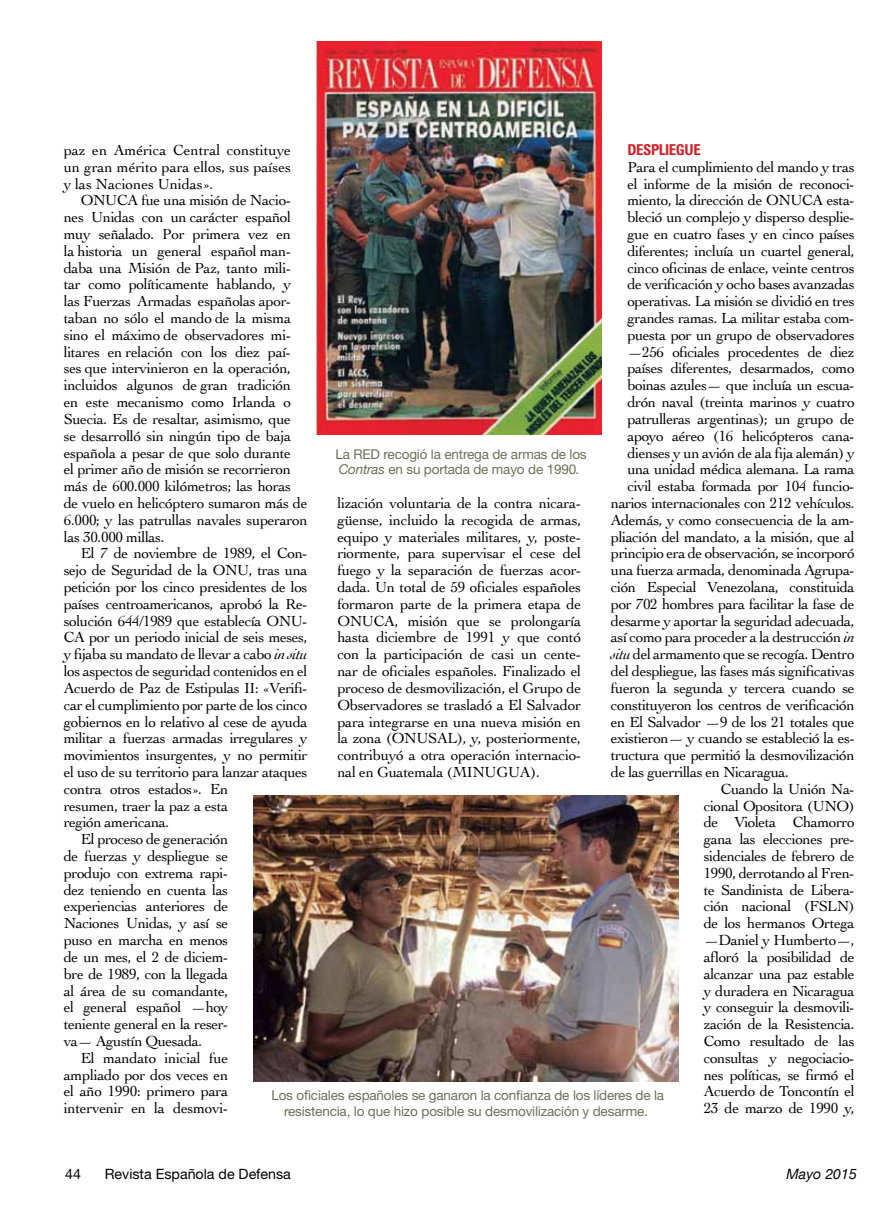
<style>
.page{position:relative;width:893px;height:1217px;background:#fff}
.page>*{position:absolute;margin:0;border:0;box-sizing:border-box;transform-origin:0 0}
.t1{font:15.3px/16.8px "Cochin";letter-spacing:-.03em;color:#000;text-align:justify}
.t2{font:700 condensed 15px "Univers";letter-spacing:-.03em;color:#d22229}
.t3{font:14.25px "Helvetica Neue";color:#000}
.t4{font:italic 14.25px "Helvetica Neue";color:#000}
.t5{font:13.5px/15.8px "Helvetica Neue";letter-spacing:-.01em;color:#6e6f5a}
.s1{font-style:italic}
</style>
<div class="page">
<img style="left:317px;top:42px;width:285px;height:392px">
<img style="left:254px;top:795px;width:424px;height:286px">
<p class="t2" style="left:627px;top:140px;width:75px">DESPLIEGUE</p>
<p class="t1" style="left:627px;top:158px;width:229px">Para el cumplimiento del mando y tras</p>
<p class="t1" style="left:627px;top:174px;width:229px">el informe de la misión de reconoci-</p>
<p class="t1" style="left:627px;top:191px;width:229px">miento, la dirección de ONUCA esta-</p>
<p class="t1" style="left:627px;top:208px;width:229px">bleció un complejo y disperso desplie-</p>
<p class="t1" style="left:627px;top:225px;width:229px">gue en cuatro fases y en cinco países</p>
<p class="t1" style="left:627px;top:242px;width:229px">diferentes; incluía un cuartel general,</p>
<p class="t1" style="left:627px;top:258px;width:229px">cinco oficinas de enlace, veinte centros</p>
<p class="t1" style="left:627px;top:275px;width:229px">de verificación y ocho bases avanzadas</p>
<p class="t1" style="left:627px;top:292px;width:229px">operativas. La misión se dividió en tres</p>
<p class="t1" style="left:627px;top:309px;width:229px">grandes ramas. La militar estaba com-</p>
<p class="t1" style="left:627px;top:326px;width:229px">puesta por un grupo de observadores</p>
<p class="t1" style="left:627px;top:342px;width:229px">—256 oficiales procedentes de diez</p>
<p class="t1" style="left:627px;top:359px;width:229px">países diferentes, desarmados, como</p>
<p class="t1" style="left:627px;top:376px;width:229px">boinas azules— que incluía un escua-</p>
<p class="t1" style="left:627px;top:393px;width:229px">drón naval (treinta marinos y cuatro</p>
<p class="t1" style="left:627px;top:410px;width:229px">patrulleras argentinas); un grupo de</p>
<p class="t1" style="left:627px;top:426px;width:229px">apoyo aéreo (16 helicópteros cana-</p>
<p class="t1" style="left:627px;top:443px;width:229px">dienses y un avión de ala fija alemán) y</p>
<p class="t1" style="left:627px;top:460px;width:229px">una unidad médica alemana. La rama</p>
<p class="t1" style="left:627px;top:477px;width:229px">civil estaba formada por 104 funcio-</p>
<p class="t1" style="left:611px;top:494px;width:245px">narios internacionales con 212 vehículos.</p>
<p class="t1" style="left:611px;top:510px;width:245px">Además, y como consecuencia de la am-</p>
<p class="t1" style="left:611px;top:527px;width:245px">pliación del mandato, a la misión, que al</p>
<p class="t1" style="left:611px;top:544px;width:245px">principio era de observación, se incorporó</p>
<p class="t1" style="left:611px;top:561px;width:245px">una fuerza armada, denominada Agrupa-</p>
<p class="t1" style="left:611px;top:578px;width:245px">ción Especial Venezolana, constituida</p>
<p class="t1" style="left:611px;top:594px;width:245px">por 702 hombres para facilitar la fase de</p>
<p class="t1" style="left:611px;top:611px;width:245px">desarme y aportar la seguridad adecuada,</p>
<p class="t1" style="left:611px;top:628px;width:245px">así como para proceder a la destrucción <span class="s1">in</span></p>
<p class="t1" style="left:611px;top:645px;width:245px"><span class="s1">situ</span> del armamento que se recogía. Dentro</p>
<p class="t1" style="left:611px;top:662px;width:245px">del despliegue, las fases más significativas</p>
<p class="t1" style="left:611px;top:678px;width:245px">fueron la segunda y tercera cuando se</p>
<p class="t1" style="left:611px;top:695px;width:245px">constituyeron los centros de verificación</p>
<p class="t1" style="left:611px;top:712px;width:245px">en El Salvador —9 de los 21 totales que</p>
<p class="t1" style="left:611px;top:729px;width:245px">existieron— y cuando se estableció la es-</p>
<p class="t1" style="left:611px;top:746px;width:245px">tructura que permitió la desmovilización</p>
<p class="t1" style="left:611px;top:762px;width:180px">de las guerrillas en Nicaragua.</p>
<p class="t1" style="left:721px;top:779px;width:135px">Cuando la Unión Na-</p>
<p class="t1" style="left:704px;top:796px;width:152px">cional Opositora (UNO)</p>
<p class="t1" style="left:704px;top:813px;width:152px">de Violeta Chamorro</p>
<p class="t1" style="left:704px;top:830px;width:152px">gana las elecciones pre-</p>
<p class="t1" style="left:704px;top:846px;width:152px">sidenciales de febrero de</p>
<p class="t1" style="left:704px;top:863px;width:152px">1990, derrotando al Fren-</p>
<p class="t1" style="left:704px;top:880px;width:152px">te Sandinista de Libera-</p>
<p class="t1" style="left:704px;top:897px;width:152px">ción nacional (FSLN)</p>
<p class="t1" style="left:704px;top:914px;width:152px">de los hermanos Ortega</p>
<p class="t1" style="left:704px;top:930px;width:152px">—Daniel y Humberto—,</p>
<p class="t1" style="left:704px;top:947px;width:152px">afloró la posibilidad de</p>
<p class="t1" style="left:704px;top:964px;width:152px">alcanzar una paz estable</p>
<p class="t1" style="left:704px;top:981px;width:152px">y duradera en Nicaragua</p>
<p class="t1" style="left:704px;top:998px;width:152px">y conseguir la desmovili-</p>
<p class="t1" style="left:704px;top:1014px;width:152px">zación de la Resistencia.</p>
<p class="t1" style="left:704px;top:1031px;width:152px">Como resultado de las</p>
<p class="t1" style="left:704px;top:1048px;width:152px">consultas y negociacio-</p>
<p class="t1" style="left:704px;top:1065px;width:152px">nes políticas, se firmó el</p>
<p class="t1" style="left:704px;top:1082px;width:152px">Acuerdo de Toncontín el</p>
<p class="t1" style="left:704px;top:1098px;width:152px">23 de marzo de 1990 y,</p>
<p class="t1" style="left:64px;top:141px;width:229px">paz en América Central constituye un gran mérito para ellos, sus países y las Naciones Unidas».</p>
<p class="t1" style="left:64px;top:191px;width:245px;text-align:left;text-indent:17px">ONUCA fue una misión de Nacio&shy;nes Unidas con un carácter español muy señalado. Por primera vez en<br>la historia un general español man&shy;daba una Misión de Paz, tanto mili&shy;tar como políticamente hablando, y las Fuerzas Armadas españolas apor&shy;taban no sólo el mando de la misma sino el máximo de observadores mi&shy;litares en relación con los diez paí&shy;ses que intervinieron en la operación, incluidos algunos de gran tradición en este mecanismo como Irlanda o Suecia. Es de resaltar, asimismo, que<br>se desarrolló sin ningún tipo de baja española a pesar de que solo durante<br>el primer año de misión se recorrieron más de 600.000 kilómetros; las horas de vuelo en helicóptero sumaron más de 6.000; y las patrullas navales superaron las 30.000 millas.</p>
<p class="t1" style="left:81px;top:544px;width:228px">El 7 de noviembre de 1989, el Con-</p>
<p class="t1" style="left:64px;top:561px;width:245px">sejo de Seguridad de la ONU, tras una</p>
<p class="t1" style="left:64px;top:578px;width:245px">petición por los cinco presidentes de los</p>
<p class="t1" style="left:64px;top:594px;width:245px">países centroamericanos, aprobó la Re-</p>
<p class="t1" style="left:64px;top:611px;width:245px">solución 644/1989 que establecía ONU-</p>
<p class="t1" style="left:64px;top:628px;width:245px">CA por un periodo inicial de seis meses,</p>
<p class="t1" style="left:64px;top:645px;width:245px">y fijaba su mandato de llevar a cabo <span class="s1">in situ</span></p>
<p class="t1" style="left:64px;top:662px;width:245px">los aspectos de seguridad contenidos en el</p>
<p class="t1" style="left:64px;top:678px;width:245px">Acuerdo de Paz de Estipulas II: «Verifi-</p>
<p class="t1" style="left:64px;top:695px;width:245px">car el cumplimiento por parte de los cinco</p>
<p class="t1" style="left:64px;top:712px;width:245px">gobiernos en lo relativo al cese de ayuda</p>
<p class="t1" style="left:64px;top:729px;width:245px">militar a fuerzas armadas irregulares y</p>
<p class="t1" style="left:64px;top:746px;width:245px">movimientos insurgentes, y no permitir</p>
<p class="t1" style="left:64px;top:762px;width:245px">el uso de su territorio para lanzar ataques</p>
<p class="t1" style="left:64px;top:779px;width:166px">contra otros estados». En</p>
<p class="t1" style="left:64px;top:796px;width:166px">resumen, traer la paz a esta</p>
<p class="t1" style="left:64px;top:813px;width:107px">región americana.</p>
<p class="t1" style="left:81px;top:830px;width:149px">El proceso de generación</p>
<p class="t1" style="left:64px;top:846px;width:166px">de fuerzas y despliegue se</p>
<p class="t1" style="left:64px;top:863px;width:166px">produjo con extrema rapi-</p>
<p class="t1" style="left:64px;top:880px;width:166px">dez teniendo en cuenta las</p>
<p class="t1" style="left:64px;top:897px;width:166px">experiencias anteriores de</p>
<p class="t1" style="left:64px;top:914px;width:166px">Naciones Unidas, y así se</p>
<p class="t1" style="left:64px;top:930px;width:166px">puso en marcha en menos</p>
<p class="t1" style="left:64px;top:947px;width:166px">de un mes, el 2 de diciem-</p>
<p class="t1" style="left:64px;top:964px;width:166px">bre de 1989, con la llegada</p>
<p class="t1" style="left:64px;top:981px;width:166px">al área de su comandante,</p>
<p class="t1" style="left:64px;top:998px;width:166px">el general español —hoy</p>
<p class="t1" style="left:64px;top:1014px;width:166px">teniente general en la reser-</p>
<p class="t1" style="left:64px;top:1031px;width:140px">va— Agustín Quesada.</p>
<p class="t1" style="left:81px;top:1048px;width:149px">El mandato inicial fue</p>
<p class="t1" style="left:64px;top:1065px;width:166px">ampliado por dos veces en</p>
<p class="t1" style="left:64px;top:1082px;width:166px">el año 1990: primero para</p>
<p class="t1" style="left:64px;top:1098px;width:166px">intervenir en la desmovi-</p>
<p class="t5" style="left:335px;top:445px;width:253px">La RED recogió la entrega de armas de los<br><span class="s1">Contras</span> en su portada de mayo de 1990<span class="s1">.</span></p>
<p class="t1" style="left:337px;top:494px;width:245px">lización voluntaria de la contra nicara&shy;güense, incluido la recogida de armas, equipo y materiales militares, y, poste&shy;riormente, para supervisar el cese del fuego y la separación de fuerzas acor&shy;dada. Un total de 59 oficiales españoles formaron parte de la primera etapa de ONUCA, misión que se prolongaría hasta diciembre de 1991 y que contó con la participación de casi un cente&shy;nar de oficiales españoles. Finalizado el proceso de desmovilización, el Grupo de Observadores se trasladó a El Salvador para integrarse en una nueva misión en la zona (ONUSAL), y, posteriormente, contribuyó a otra operación internacio&shy;nal en Guatemala (MINUGUA).</p>
<p class="t5" style="left:271px;top:1086px;width:394px;text-align:center">Los oficiales españoles se ganaron la confianza de los líderes de la resistencia, lo que hizo posible su desmovilización y desarme.</p>
<p class="t3" style="left:65px;top:1164px;width:17px">44</p>
<p class="t3" style="left:105px;top:1164px;width:188px">Revista Española de Defensa</p>
<p class="t4" style="left:787px;top:1161px;width:72px">Mayo 2015</p>
</div>
